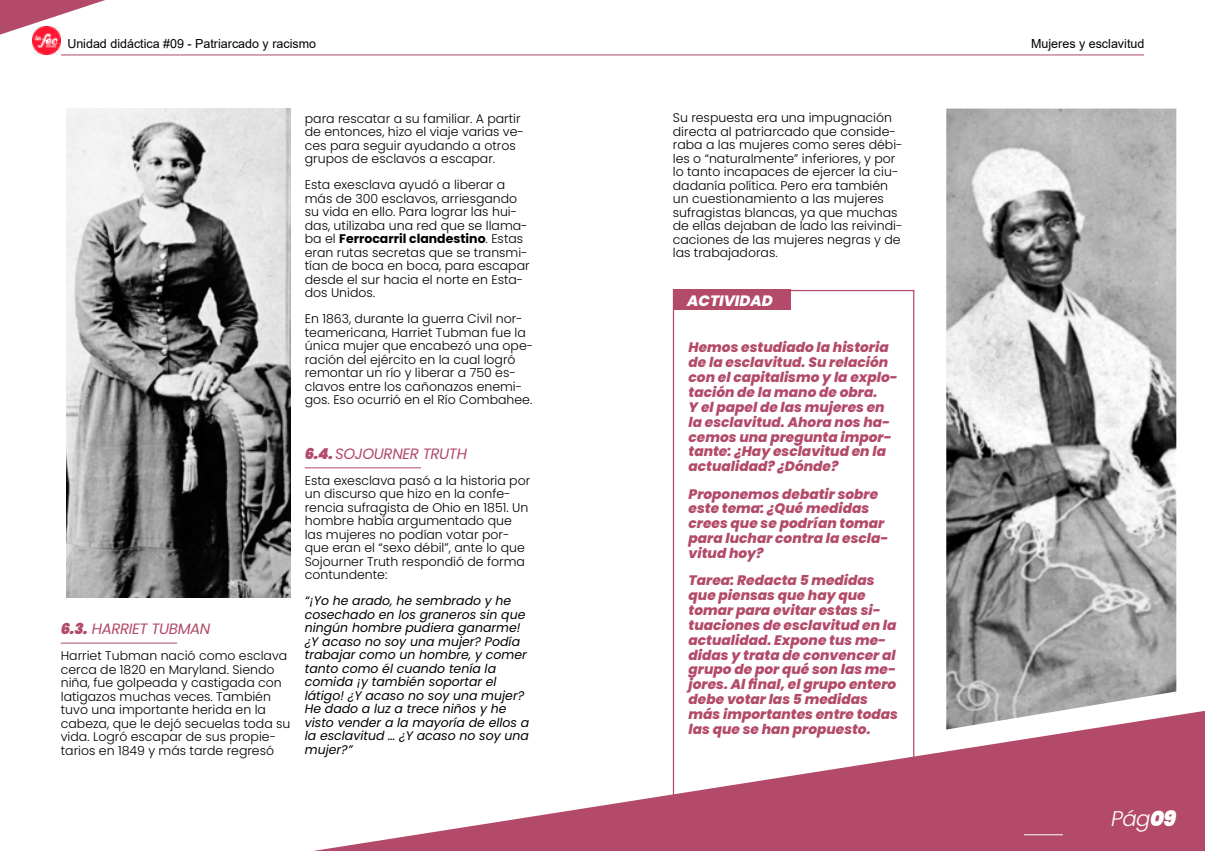
<style>
.page{position:relative;width:1205px;height:851px;background:#fff}
.page>*{position:absolute;margin:0;border:0;box-sizing:border-box;transform-origin:0 0}
.t1{font:italic 300 21.25px "Poppins";color:#fff}
.t2{font:italic 15px "Poppins";letter-spacing:-.025em;color:#b34a69}
.t3{font:italic 800 15px "Poppins";color:#fff}
.t4{font:italic 800 13.75px/14.9px "Poppins";color:#b34a69}
.t5{font:300 12.5px/13.5px "Poppins";color:#000}
.t6{font:italic 12.5px/13.5px "Poppins";color:#000}
.t7{font:12.5px "Arial";color:#000}
.s1{font-weight:700}
.s2{font-weight:900}
</style>
<div class="page">
<svg style="left:320px;top:709px;width:885px;height:141px;fill:#b34a69"></svg>
<img style="left:33px;top:39px;width:28px;height:16px">
<hr style="left:61px;top:55px;width:1083px;height:1px;background:#b34a69">
<svg style="left:0;top:0;width:105px;height:39px"></svg>
<hr style="left:1024px;top:834px;width:39px;height:1px;background:#fff">
<hr style="left:61px;top:642px;width:116px;height:1px;background:#b34a69">
<hr style="left:305px;top:467px;width:116px;height:1px;background:#b34a69">
<div style="left:673px;top:290px;width:117px;height:20px;background:#b34a69"></div>
<div style="left:673px;top:290px;width:241px;height:516px;border:1px solid #b34a69"></div>
<img style="left:946px;top:109px;width:230px;height:620px">
<img style="left:66px;top:109px;width:225px;height:488px">
<p class="t7" style="left:67px;top:35px;width:250px">Unidad didáctica #09 - Patriarcado y racismo</p>
<p class="t5" style="left:305px;top:111px;width:221px">para rescatar a su familiar. A partir de entonces, hizo el viaje varias ve&shy;ces para seguir ayudando a otros grupos de esclavos a escapar.</p>
<p class="t5" style="left:305px;top:178px;width:226px">Esta exesclava ayudó a liberar a más de 300 esclavos, arriesgando su vida en ello. Para lograr las hui&shy;das, utilizaba una red que se llama&shy;ba el <span class="s1">Ferrocarril clandestino</span>. Estas eran rutas secretas que se transmi&shy;tían de boca en boca, para escapar desde el sur hacia el norte en Esta&shy;dos Unidos.</p>
<p class="t5" style="left:305px;top:312px;width:230px">En 1863, durante la guerra Civil nor&shy;teamericana, Harriet Tubman fue la única mujer que encabezó una ope&shy;ración del ejército en la cual logró remontar un río y liberar a 750 es&shy;clavos entre los cañonazos enemi&shy;gos. Eso ocurrió en el Río Combahee.</p>
<p class="t2" style="left:61px;top:620px;width:151px"><span class="s2">6.3.</span> HARRIET TUBMAN</p>
<p class="t5" style="left:61px;top:649px;width:231px">Harriet Tubman nació como esclava cerca de 1820 en Maryland. Siendo niña, fue golpeada y castigada con latigazos muchas veces. También tuvo una importante herida en la cabeza, que le dejó secuelas toda su vida. Logró escapar de sus propie&shy;tarios en 1849 y más tarde regresó</p>
<p class="t2" style="left:305px;top:445px;width:164px"><span class="s2">6.4.</span> SOJOURNER TRUTH</p>
<p class="t5" style="left:305px;top:473px;width:227px">Esta exesclava pasó a la historia por un discurso que hizo en la confe&shy;rencia sufragista de Ohio en 1851. Un hombre había argumentado que las mujeres no podían votar por&shy;que eran el “sexo débil”, ante lo que<br>Sojourner Truth respondió de forma contundente:</p>
<p class="t6" style="left:305px;top:594px;width:226px">“¡Yo he arado, he sembrado y he cosechado en los graneros sin que ningún hombre pudiera ganarme! ¿Y acaso no soy una mujer? Podía trabajar como un hombre, y comer tanto como él cuando tenía la comida ¡y también soportar el látigo! ¿Y acaso no soy una mujer?<br>He dado a luz a trece niños y he visto vender a la mayoría de ellos a la esclavitud … ¿Y acaso no soy una mujer?”</p>
<p class="t5" style="left:673px;top:111px;width:231px">Su respuesta era una impugnación directa al patriarcado que conside&shy;raba a las mujeres como seres débi&shy;les o “naturalmente” inferiores, y por lo tanto incapaces de ejercer la ciu&shy;dadanía política. Pero era también un cuestionamiento a las mujeres sufragistas blancas, ya que muchas de ellas dejaban de lado las reivindi&shy;caciones de las mujeres negras y de las trabajadoras.</p>
<p class="t3" style="left:687px;top:292px;width:87px">ACTIVIDAD</p>
<p class="t4" style="left:688px;top:340px;width:211px">Hemos estudiado la historia de la esclavitud. Su relación con el capitalismo y la explo&shy;tación de la mano de obra.<br>Y el papel de las mujeres en la esclavitud. Ahora nos ha&shy;cemos una pregunta impor&shy;tante: ¿Hay esclavitud en la actualidad? ¿Dónde?</p>
<p class="t4" style="left:688px;top:486px;width:201px">Proponemos debatir sobre este tema: ¿Qué medidas crees que se podrían tomar para luchar contra la escla&shy;vitud hoy?</p>
<p class="t4" style="left:688px;top:573px;width:211px">Tarea: Redacta 5 medidas que piensas que hay que tomar para evitar estas si&shy;tuaciones de esclavitud en la actualidad. Expone tus me&shy;didas y trata de convencer al grupo de por qué son las me&shy;jores. Al final, el grupo entero debe votar las 5 medidas más importantes entre todas las que se han propuesto.</p>
<p class="t7" style="left:1031px;top:35px;width:115px">Mujeres y esclavitud</p>
<h1 class="t1" style="left:1111px;top:805px;width:67px">Pág<span class="s2">09</span></h1>
</div>
